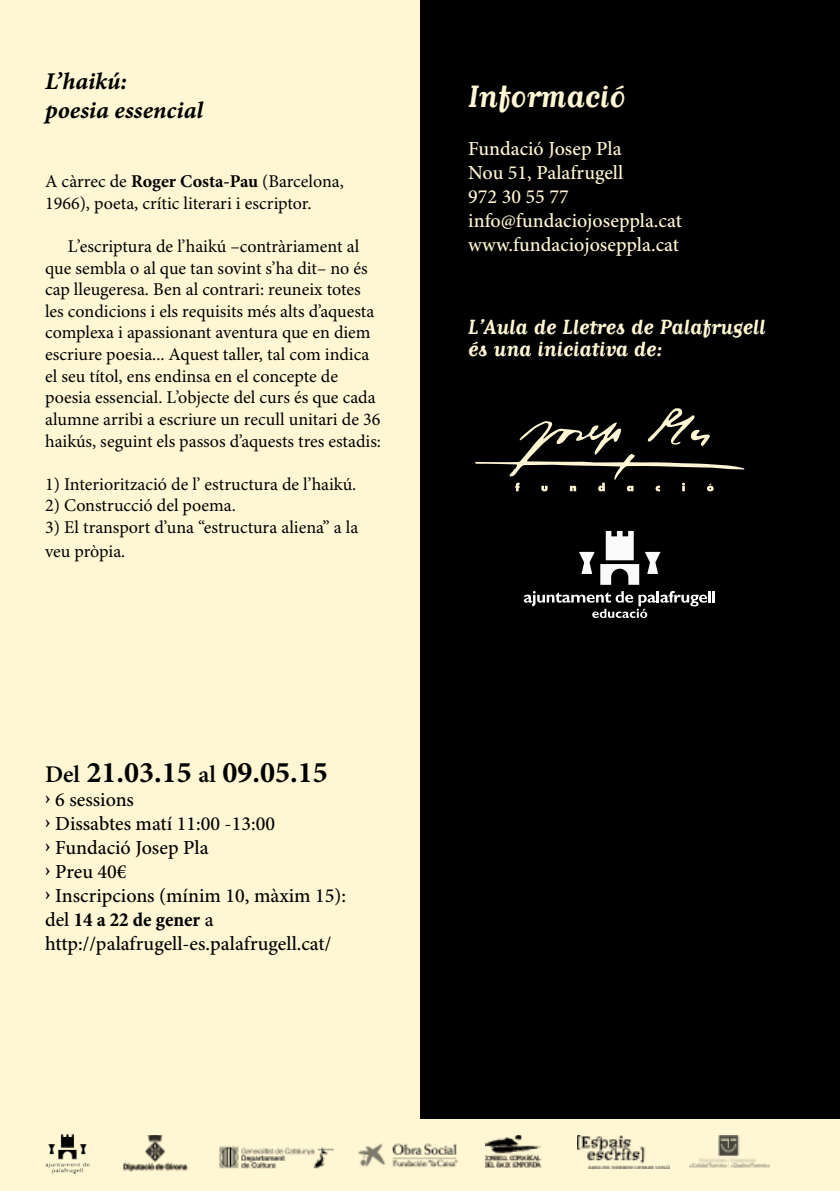
<style>
.page{position:relative;width:840px;height:1191px;background:#fff}
.page>*{position:absolute;margin:0;border:0;box-sizing:border-box;transform-origin:0 0}
.t1{font:700 36px "Matrix Script";color:#fff6d4}
.t2{font:700 30px "Minion Pro";color:#000}
.t3{font:700 24px/22px "Matrix Script";color:#fff6d4}
.t4{font:24px/28.8px "Minion Pro Bold It Capt";color:#000}
.t5{font:500 20px/24px "Minion Pro";color:#000}
.t6{font:500 20px/24px "Minion Pro";color:#fff6d4}
.t7{font:20px "Minion Pro Bold Cn Capt";color:#000}
.t8{font:18px/21.6px "Minion Pro";color:#000}
.s1{font-weight:700}
.s2{font-weight:600;font-size:24px}
.s3{font-family:"Minion Pro";font-weight:500}
</style>
<div class="page">
<div style="left:0;top:0;width:839px;height:1191px;background:#fff6d4"></div>
<div style="left:420px;top:0;width:419px;height:1119px;background:#000"></div>
<svg style="left:475px;top:408px;width:270px;height:83px"></svg>
<img style="left:48px;top:1134px;width:39px;height:32px">
<img style="left:485px;top:1135px;width:56px;height:33px">
<img style="left:359px;top:1143px;width:99px;height:25px">
<img style="left:123px;top:1135px;width:64px;height:36px">
<img style="left:219px;top:1146px;width:115px;height:23px">
<img style="left:577px;top:1135px;width:92px;height:33px">
<img style="left:689px;top:1135px;width:80px;height:33px">
<svg style="left:579px;top:552px;width:15px;height:22px"></svg>
<svg style="left:600px;top:531px;width:60px;height:54px"></svg>
<svg style="left:523px;top:591px;width:191px;height:27px"></svg>
<h3 class="t4" style="left:45px;top:68px;width:159px">L’haikú:<br>poesia essencial</h3>
<p class="t8" style="left:45px;top:171px;width:300px">A càrrec de <span class="s1">Roger Costa-Pau</span> (Barcelona,<br>1966), poeta, crític literari i escriptor.</p>
<p class="t8" style="left:45px;top:236px;width:337px;text-indent:23px">L’escriptura de l’haikú –contràriament al que sembla o al que tan sovint s’ha dit– no és cap lleugeresa. Ben al contrari: reuneix totes les condicions i els requisits més alts d’aquesta complexa i apassionant aventura que en diem escriure poesia... Aquest taller, tal com indica el seu títol, ens endinsa en el concepte de poesia essencial. L’objecte del curs és que cada alumne arribi a escriure un recull unitari de 36 haikús, seguint els passos d’aquests tres estadis:</p>
<p class="t8" style="left:45px;top:474px;width:312px">1) Interiorització de l’ estructura de l’haikú.</p>
<p class="t8" style="left:45px;top:495px;width:192px">2) Construcció del poema.</p>
<p class="t8" style="left:45px;top:516px;width:315px;line-height:24px">3) El transport d’una “estructura aliena” a la veu pròpia.</p>
<h2 class="t2" style="left:45px;top:754px;width:284px"><span class="s2">Del</span> 21.03.15 <span class="s2">al</span> 09.05.15</h2>
<p class="t5" style="left:45px;top:788px;width:302px"><span class="s1">›</span> 6 sessions<br><span class="s1">›</span> Dissabtes matí 11:00 -13:00<br><span class="s1">›</span> Fundació Josep Pla<br><span class="s1">›</span> Preu 40€<br><span class="s1">›</span> Inscripcions (mínim 10, màxim 15):</p>
<p class="t7" style="left:45px;top:907px;width:170px"><span class="s3">del</span> 14 a 22 de gener <span class="s3">a</span></p>
<p class="t5" style="left:45px;top:932px;width:287px">http://palafrugell-es.palafrugell.cat/</p>
<h1 class="t1" style="left:468px;top:78px;width:158px">Informació</h1>
<p class="t6" style="left:468px;top:137px;width:215px">Fundació Josep Pla<br>Nou 51, Palafrugell<br>972 30 55 77 info@fundaciojoseppla.cat www.fundaciojoseppla.cat</p>
<h3 class="t3" style="left:468px;top:315px;width:298px">L’Aula de Lletres de Palafrugell és una iniciativa de:</h3>
</div>
